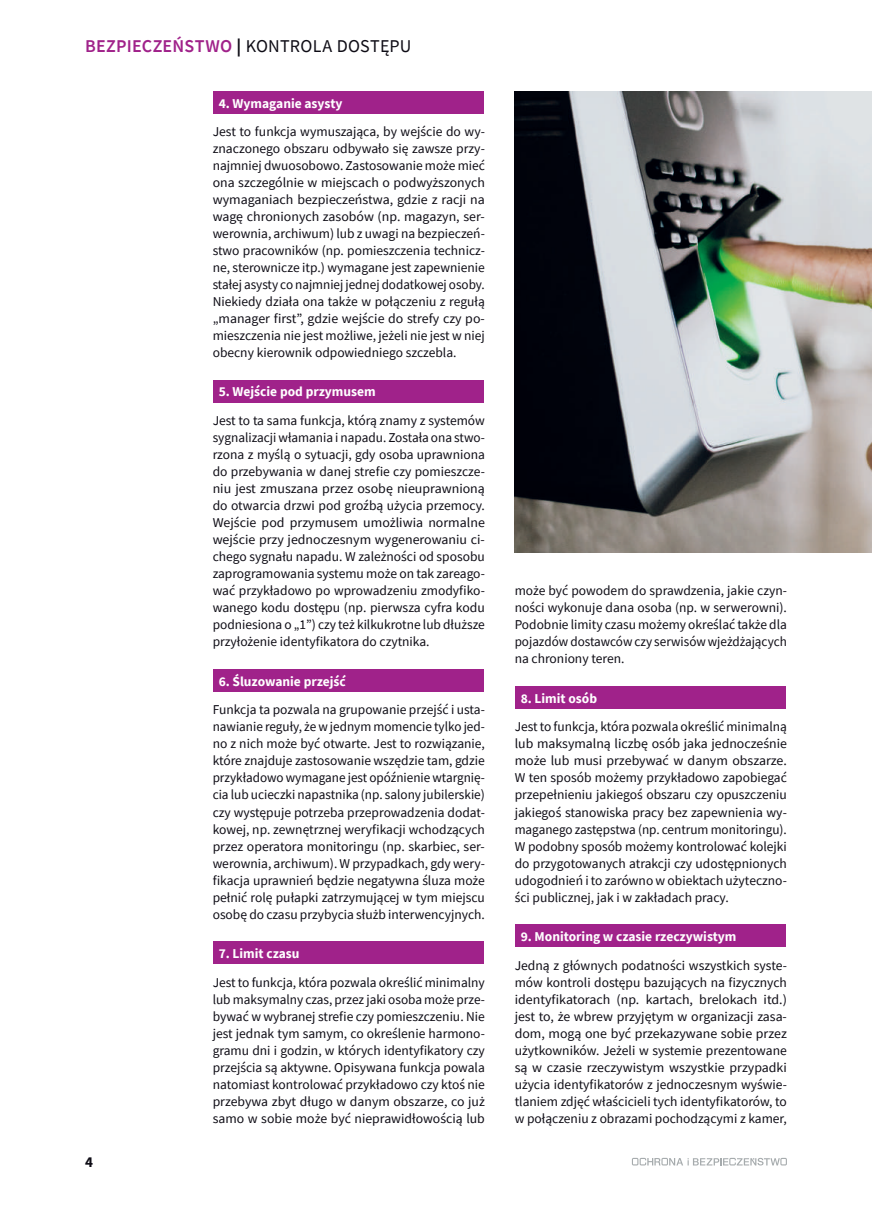
<style>
.page{position:relative;width:872px;height:1212px;background:#fff}
.page>*{position:absolute;margin:0;border:0;box-sizing:border-box;transform-origin:0 0}
.t1{font:18px "Source Sans Pro";letter-spacing:.01em;color:#0e0c15}
.t2{font:700 15px "Source Sans Pro";color:#0e0c15}
.t3{font:13.5px/17px "Source Sans Pro";color:#0e0c15;text-align:justify}
.t4{font:700 13.5px "Source Sans Pro";color:#fff}
.s1{font-weight:600;color:#a0228a}
.s2{font-weight:700}
</style>
<div class="page">
<svg style="left:632px;top:1158px;width:155px;height:8px"></svg>
<div style="left:213px;top:91px;width:270px;height:23px;background:#a0228a"></div>
<div style="left:213px;top:380px;width:270px;height:22px;background:#a0228a"></div>
<div style="left:213px;top:669px;width:270px;height:22px;background:#a0228a"></div>
<div style="left:213px;top:941px;width:270px;height:23px;background:#a0228a"></div>
<div style="left:514px;top:686px;width:271px;height:22px;background:#a0228a"></div>
<div style="left:514px;top:924px;width:271px;height:23px;background:#a0228a"></div>
<img style="left:514px;top:91px;width:358px;height:462px">
<h1 class="t1" style="left:85px;top:35px;width:328px"><span class="s1">BEZPIECZEŃSTWO</span> <span class="s2">|</span> Kontrola Dostępu</h1>
<p class="t2" style="left:85px;top:1152px;width:9px">4</p>
<p class="t4" style="left:219px;top:94px;width:125px">4. Wymaganie asysty</p>
<p class="t3" style="left:213px;top:123px;width:274px">Jest to funkcja wymuszająca, by wejście do wy&shy;znaczonego obszaru odbywało się zawsze przy&shy;najmniej dwuosobowo. Zastosowanie może mieć ona szczególnie w miejscach o podwyższonych wymaganiach bezpieczeństwa, gdzie z racji na wagę chronionych zasobów (np. magazyn, ser&shy;werownia, archiwum) lub z uwagi na bezpieczeń&shy;stwo pracowników (np. pomieszczenia technicz&shy;ne, sterownicze itp.) wymagane jest zapewnienie stałej asysty co najmniej jednej dodatkowej osoby.<br>N iekiedy działa ona także w połączeniu z regułą „manager first”, gdzie wejście do strefy czy po&shy;mieszczenia nie jest możliwe, jeżeli nie jest w niej obecny kierownik odpowiedniego szczebla.</p>
<p class="t4" style="left:219px;top:383px;width:158px">5. Wejście pod przymusem</p>
<p class="t3" style="left:213px;top:412px;width:274px">Jest to ta sama funkcja, którą znamy z systemów sygnalizacji włamania i napadu. Została ona stwo&shy;rzona z myślą o sytuacji, gdy osoba uprawniona do przebywania w danej strefie czy pomieszcze&shy;niu jest zmuszana przez osobę nieuprawnioną do otwarcia drzwi pod groźbą użycia przemocy.<br>Wejście pod przymusem umożliwia normalne wejście przy jednoczesnym wygenerowaniu ci&shy;chego sygnału napadu. W zależności od sposobu zaprogramowania systemu może on tak zareago&shy;wać przykładowo po wprowadzeniu zmodyfiko&shy;wanego kodu dostępu (np. pierwsza cyfra kodu podniesiona o „1”) czy też kilkukrotne lub dłuższe przyłożenie identyfikatora do czytnika.</p>
<p class="t4" style="left:219px;top:672px;width:129px">6. Śluzowanie przejść</p>
<p class="t3" style="left:213px;top:701px;width:274px">Funkcja ta pozwala na grupowanie przejść i usta&shy;nawianie reguły, że w jednym momencie tylko jed&shy;no z nich może być otwarte. Jest to rozwiązanie, które znajduje zastosowanie wszędzie tam, gdzie przykładowo wymagane jest opóźnienie wtargnię&shy;cia lub ucieczki napastnika (np. salony jubilerskie) czy występuje potrzeba przeprowadzenia dodat&shy;kowej, np. zewnętrznej weryfikacji wchodzących przez operatora monitoringu (np. skarbiec, ser&shy;werownia, archiwum). W przypadkach, gdy wery&shy;fikacja uprawnień będzie negatywna śluza może pełnić rolę pułapki zatrzymującej w tym miejscu osobę do czasu przybycia służb interwencyjnych.</p>
<p class="t4" style="left:219px;top:944px;width:82px">7. Limit czasu</p>
<p class="t3" style="left:213px;top:973px;width:274px">Jest to funkcja, która pozwala określić minimalny lub maksymalny czas, przez jaki osoba może prze&shy;bywać w wybranej strefie czy pomieszczeniu. N ie jest jednak tym samym, co określenie harmono&shy;gramu dni i godzin, w których identyfikatory czy przejścia są aktywne. Opisywana funkcja powala natomiast kontrolować przykładowo czy ktoś nie przebywa zbyt długo w danym obszarze, co już samo w sobie może być nieprawidłowością lub</p>
<p class="t3" style="left:514px;top:582px;width:274px">może być powodem do sprawdzenia, jakie czyn&shy;ności wykonuje dana osoba (np. w serwerowni).<br>Podobnie limity czasu możemy określać także dla pojazdów dostawców czy serwisów wjeżdżających na chroniony teren.</p>
<p class="t4" style="left:520px;top:689px;width:78px">8. Limit osób</p>
<p class="t3" style="left:514px;top:718px;width:274px">Jest to funkcja, która pozwala określić minimalną lub maksymalną liczbę osób jaka jednocześnie może lub musi przebywać w danym obszarze.<br>W ten sposób możemy przykładowo zapobiegać przepełnieniu jakiegoś obszaru czy opuszczeniu jakiegoś stanowiska pracy bez zapewnienia wy&shy;maganego zastępstwa (np. centrum monitoringu).<br>W podobny sposób możemy kontrolować kolejki do przygotowanych atrakcji czy udostępnionych udogodnień i to zarówno w obiektach użyteczno&shy;ści publicznej, jak i w zakładach pracy.</p>
<p class="t4" style="left:520px;top:927px;width:217px">9. Monitoring w czasie rzeczywistym</p>
<p class="t3" style="left:514px;top:956px;width:274px">Jedną z głównych podatności wszystkich syste&shy;mów kontroli dostępu bazujących na fizycznych identyfikatorach (np. kartach, brelokach itd.) jest to, że wbrew przyjętym w organizacji zasa&shy;dom, mogą one być przekazywane sobie przez użytkowników. Jeżeli w systemie prezentowane są w czasie rzeczywistym wszystkie przypadki użycia identyfikatorów z jednoczesnym wyświe&shy;tlaniem zdjęć właścicieli tych identyfikatorów, to w połączeniu z obrazami pochodzącymi z kamer,</p>
</div>
